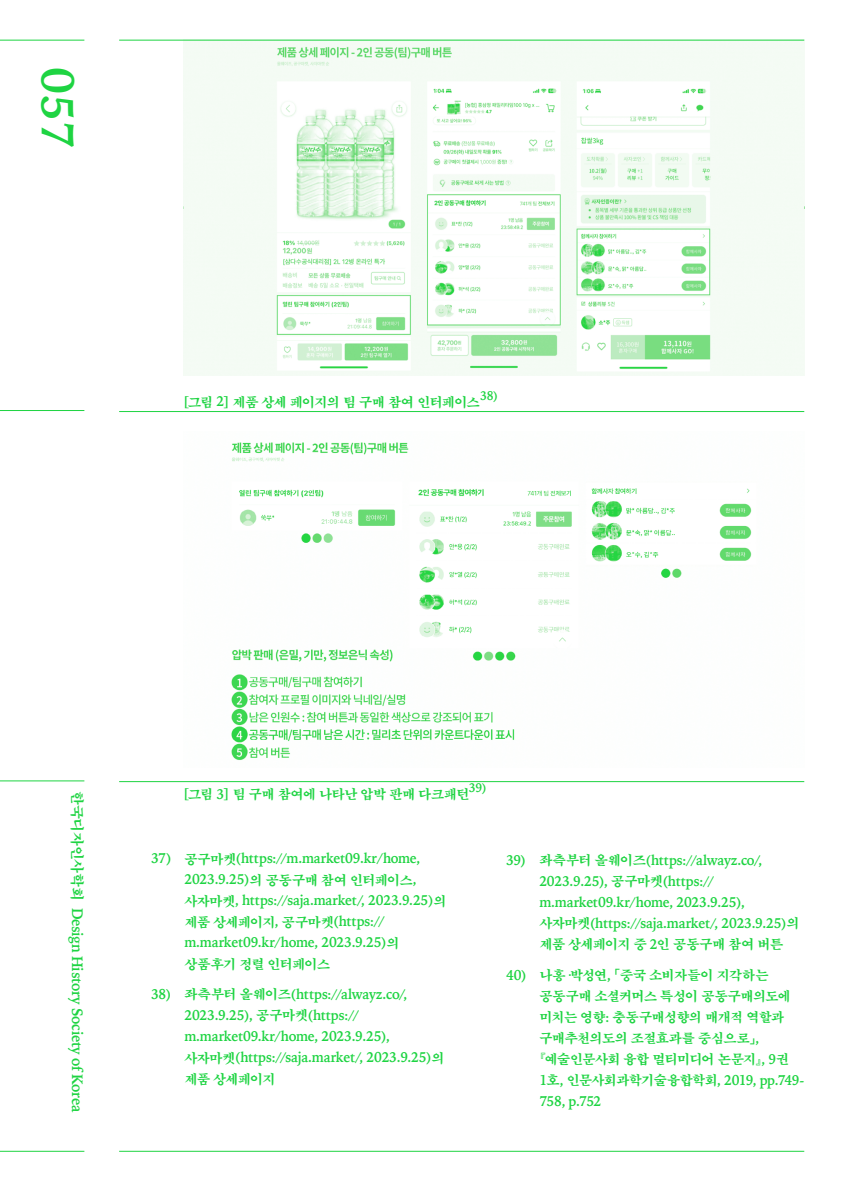
<style>
.page{position:relative;width:844px;height:1191px;background:#fff}
.page>*{position:absolute;margin:0;border:0;box-sizing:border-box;transform-origin:0 0}
.t1{font:700 45.5px "Iowan Old Style";color:#1ed442}
.t2{font:700 15.05px "Iowan Old Style";letter-spacing:-.025em;color:#1ed442;scale:.93 1}
.t3{font:700 14.17px/21px "Iowan Old Style";letter-spacing:-.02em;color:#1ed442;scale:.93 1}
.t4{font:700 14.17px/21px "Iowan Old Style";letter-spacing:-.045em;color:#1ed442;scale:.93 1}
.t5{font:13.12px/21px "SM3 K Myung Jo";letter-spacing:-.05em;color:#1ed442}
.s1{font-family:"Iowan Old Style";font-weight:700}
.s2{font-family:"Iowan Old Style";font-weight:700;font-size:14.17px}
.s3{font-family:"SM3 K Myung Jo";font-weight:400;font-size:14px}
.s4{font-size:13.12px}
.s5{font-family:"SM3 K Myung Jo";font-weight:400;font-size:13.12px}
</style>
<div class="page">
<img style="left:183px;top:41px;width:621px;height:335px">
<img style="left:231px;top:442px;width:521px;height:318px">
<hr style="left:0;top:40px;width:84px;height:1px;background:#1ed442">
<hr style="left:0;top:1150px;width:84px;height:1px;background:#1ed442">
<hr style="left:0;top:410px;width:84px;height:1px;background:#1ed442">
<hr style="left:0;top:780px;width:84px;height:1px;background:#1ed442">
<hr style="left:119px;top:411px;width:685px;height:1px;background:#1ed442">
<hr style="left:119px;top:781px;width:685px;height:1px;background:#1ed442">
<hr style="left:119px;top:40px;width:685px;height:1px;background:#1ed442">
<hr style="left:119px;top:1150px;width:685px;height:1px;background:#1ed442">
<h1 class="t1" style="left:99px;top:67px;width:83px;rotate:90deg">057</h1>
<p class="t5" style="left:183px;top:391px;width:317px"><span class="s1">[</span>그림 <span class="s2">2</span><span class="s1">]</span> 제품 상세 페이지의 팀 구매 참여 인터페이스<sup>38</sup><sup>)</sup></p>
<p class="t2" style="left:91px;top:791px;width:347px;rotate:90deg"><span class="s3">한국디자인사학회</span> Design History Society of Korea</p>
<p class="t5" style="left:183px;top:783px;width:305px"><span class="s1">[</span>그림 <span class="s2">3</span><span class="s1">]</span> 팀 구매 참여에 나타난 압박 판매 다크패턴<sup>39</sup><sup>)</sup></p>
<p class="t3" style="left:151px;top:847px;width:291px">37<span class="s4">)</span> <span class="s5">공구마켓</span><span class="s4">(</span>https<span class="s4">://</span>m.market09.kr<span class="s4">/</span>home,</p>
<p class="t5" style="left:184px;top:869px;width:234px"><span class="s2">2023.9.25</span><span class="s1">)</span>의 공동구매 참여 인터페이스<span class="s2">,</span></p>
<p class="t3" style="left:184px;top:889px;width:283px"><span class="s5">사자마켓</span>, https<span class="s4">://</span>saja.market<span class="s4">/</span>, 2023.9.25<span class="s4">)</span><span class="s5">의</span></p>
<p class="t5" style="left:184px;top:911px;width:202px">제품 상세페이지<span class="s2">,</span> 공구마켓<span class="s1">(</span><span class="s2">https</span><span class="s1">://</span></p>
<p class="t3" style="left:184px;top:931px;width:233px">m.market09.kr<span class="s4">/</span>home, 2023.9.25<span class="s4">)</span><span class="s5">의</span></p>
<p class="t5" style="left:184px;top:953px;width:147px">상품후기 정렬 인터페이스</p>
<p class="t3" style="left:184px;top:983px;width:281px;text-indent:-33px">38<span class="s4">)</span> <span class="s5">좌측부터 올웨이즈</span><span class="s4">(</span>https<span class="s4">://</span>alwayz.co<span class="s4">/</span>, 2023.9.25<span class="s4">)</span>, <span class="s5">공구마켓</span><span class="s4">(</span>https<span class="s4">:// </span>m.market09.kr<span class="s4">/</span>home, 2023.9.25<span class="s4">)</span>, <span class="s5">사자마켓</span><span class="s4">(</span>https<span class="s4">://</span>saja.market<span class="s4">/</span>, 2023.9.25<span class="s4">)</span><span class="s5">의</span></p>
<p class="t5" style="left:184px;top:1068px;width:93px">제품 상세페이지</p>
<p class="t3" style="left:539px;top:848px;width:281px;text-indent:-33px">39<span class="s4">)</span> <span class="s5">좌측부터 올웨이즈</span><span class="s4">(</span>https<span class="s4">://</span>alwayz.co<span class="s4">/</span>, 2023.9.25<span class="s4">)</span>, <span class="s5">공구마켓</span><span class="s4">(</span>https<span class="s4">:// </span>m.market09.kr<span class="s4">/</span>home, 2023.9.25<span class="s4">)</span>, <span class="s5">사자마켓</span><span class="s4">(</span>https<span class="s4">://</span>saja.market<span class="s4">/</span>, 2023.9.25<span class="s4">)</span><span class="s5">의</span></p>
<p class="t5" style="left:539px;top:934px;width:245px">제품 상세페이지 중 <span class="s2">2</span>인 공동구매 참여 버튼</p>
<p class="t5" style="left:539px;top:965px;width:253px;text-indent:-33px"><span class="s2">40</span><span class="s1">)</span> 나홍·박성연<span class="s2">,</span> 「중국 소비자들이 지각하는 공동구매 소셜커머스 특성이 공동구매의도에 미치는 영향<span class="s1">:</span> 충동구매성향의 매개적 역할과 구매추천의도의 조절효과를 중심으로」<span class="s2">,</span>『예술인문사회 융합 멀티미디어 논문지』<span class="s2">, 9</span>권</p>
<p class="t4" style="left:539px;top:1068px;width:286px">1<span class="s5">호</span>, <span class="s5">인문사회과학기술융합학회</span>, 2019, pp.749<span class="s4">-<br></span>758, p.752</p>
</div>
